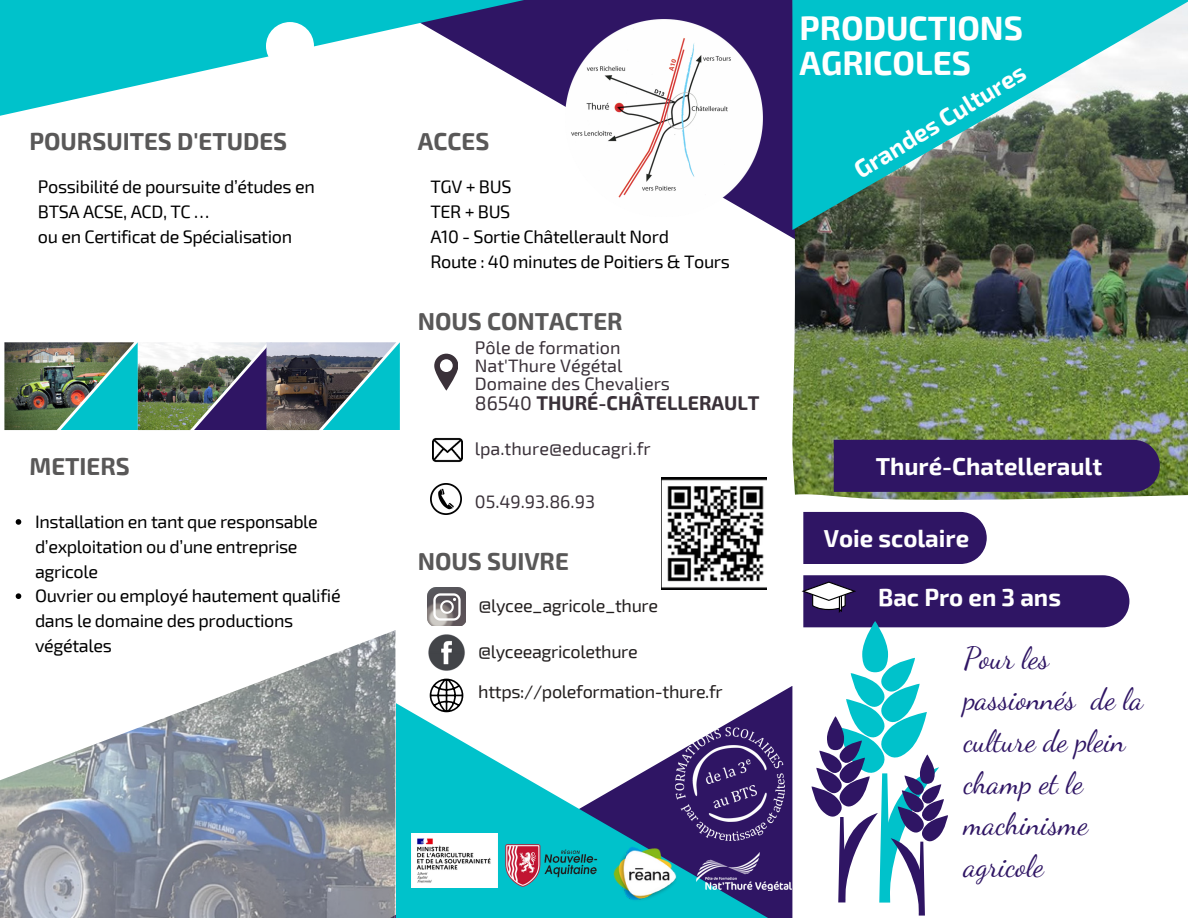
<style>
.page{position:relative;width:1188px;height:918px;background:#fff}
.page>*{position:absolute;margin:0;border:0;box-sizing:border-box;transform-origin:0 0}
.t1{font:700 33px "Exo 2";color:#fff}
.t2{font:30px/41.7px "Dancing Script";color:#2f1564}
.t3{font:700 24px "Exo 2";color:#fff}
.t4{font:700 24px "Exo 2";color:#595858}
.t5{font:700 19.5px "Exo 2";color:#3a3139}
.t6{font:18px/24.8px "Exo 2";letter-spacing:-.02em;color:#000}
.t7{font:18px "Exo 2";color:#3a3139}
.t8{font:18px "Exo 2";letter-spacing:-.02em;color:#231f1f}
.s1{font-weight:400}
</style>
<div class="page">
<svg style="left:396px;top:703px;width:397px;height:215px"></svg>
<img style="left:607px;top:840px;width:75px;height:66px">
<img style="left:502px;top:840px;width:101px;height:50px">
<svg style="left:542px;top:0;width:250px;height:238px;fill:#2f1564"></svg>
<div style="left:803px;top:512px;width:184px;height:52px;background:#2f1564"></div>
<img style="left:696px;top:852px;width:96px;height:39px">
<img style="left:566px;top:20px;width:197px;height:196px">
<img style="left:792px;top:230px;width:396px;height:270px">
<svg style="left:792px;top:0;width:396px;height:230px;background:#379c9b"></svg>
<svg style="left:434px;top:354px;width:24px;height:37px"></svg>
<img style="left:430px;top:483px;width:32px;height:32px">
<img style="left:432px;top:437px;width:30px;height:26px">
<img style="left:427px;top:588px;width:39px;height:38px">
<img style="left:428px;top:634px;width:37px;height:37px">
<img style="left:4px;top:342px;width:57px;height:88px">
<img style="left:61px;top:342px;width:77px;height:88px">
<img style="left:138px;top:342px;width:56px;height:88px">
<img style="left:194px;top:342px;width:72px;height:88px">
<img style="left:266px;top:342px;width:57px;height:88px">
<svg style="left:323px;top:342px;width:77px;height:88px;background:#3e9fa7"></svg>
<svg style="left:802px;top:575px;width:327px;height:341px"></svg>
<svg style="left:0;top:0;width:542px;height:116px"></svg>
<div style="left:266px;top:22px;width:48px;height:48px;background:#fff;border-radius:50%"></div>
<img style="left:0;top:630px;width:395px;height:288px">
<img style="left:676px;top:728px;width:108px;height:112px">
<svg style="left:430px;top:679px;width:33px;height:33px"></svg>
<img style="left:661px;top:478px;width:105px;height:111px">
<svg style="left:16px;top:519px;width:5px;height:6px"></svg>
<svg style="left:16px;top:593px;width:5px;height:6px"></svg>
<img style="left:412px;top:833px;width:85px;height:54px">
<div style="left:834px;top:440px;width:326px;height:52px;background:#2f1564"></div>
<p class="t4" style="left:29px;top:126px;width:259px">POURSUITES D'ETUDES</p>
<p class="t6" style="left:38px;top:174px;width:278px">Possibilité de poursuite d’études en<br>BTSA ACSE, ACD, TC …</p>
<p class="t6" style="left:38px;top:223px;width:256px">ou en Certificat de Spécialisation</p>
<p class="t4" style="left:29px;top:450px;width:102px">METIERS</p>
<p class="t6" style="left:35px;top:509px;width:284px">Installation en tant que responsable d’exploitation ou d’une entreprise agricole</p>
<p class="t6" style="left:35px;top:583px;width:307px">Ouvrier ou employé hautement qualifié dans le domaine des productions végétales</p>
<p class="t4" style="left:418px;top:126px;width:73px">ACCES</p>
<p class="t6" style="left:430px;top:174px;width:83px">TGV + BUS</p>
<p class="t6" style="left:430px;top:199px;width:81px">TER + BUS</p>
<p class="t6" style="left:430px;top:223px;width:240px">A10 - Sortie Châtellerault Nord</p>
<p class="t6" style="left:430px;top:248px;width:301px">Route : 40 minutes de Poitiers &amp; Tours</p>
<p class="t4" style="left:418px;top:306px;width:206px">NOUS CONTACTER</p>
<p class="t7" style="left:475px;top:336px;width:147px">Pôle de formation</p>
<p class="t7" style="left:475px;top:354px;width:149px">Nat'Thure Végétal</p>
<p class="t7" style="left:475px;top:372px;width:197px">Domaine des Chevaliers</p>
<p class="t5" style="left:475px;top:391px;width:286px"><span class="s1">86540</span> THURÉ-CHÂTELLERAULT</p>
<p class="t7" style="left:475px;top:437px;width:178px">lpa.thure@educagri.fr</p>
<p class="t7" style="left:475px;top:490px;width:122px">05.49.93.86.93</p>
<p class="t4" style="left:418px;top:545px;width:153px">NOUS SUIVRE</p>
<p class="t8" style="left:479px;top:594px;width:181px">@lycee_agricole_thure</p>
<p class="t8" style="left:478px;top:640px;width:161px">@lyceeagricolethure</p>
<p class="t8" style="left:478px;top:680px;width:246px">https://poleformation-thure.fr</p>
<p class="t1" style="left:800px;top:7px;width:225px">PRODUCTIONS</p>
<p class="t1" style="left:800px;top:42px;width:173px">AGRICOLES</p>
<p class="t3" style="left:848px;top:158px;width:197px;rotate:-31deg">Grandes Cultures</p>
<p class="t3" style="left:876px;top:450px;width:228px">Thuré-Chatellerault</p>
<p class="t3" style="left:824px;top:523px;width:147px">Voie scolaire</p>
<p class="t3" style="left:878px;top:581px;width:184px">Bac Pro en 3 ans</p>
<p class="t2" style="left:964px;top:637px;width:181px">Pour les passionnés de la culture de plein champ et le machinisme agricole</p>
</div>
